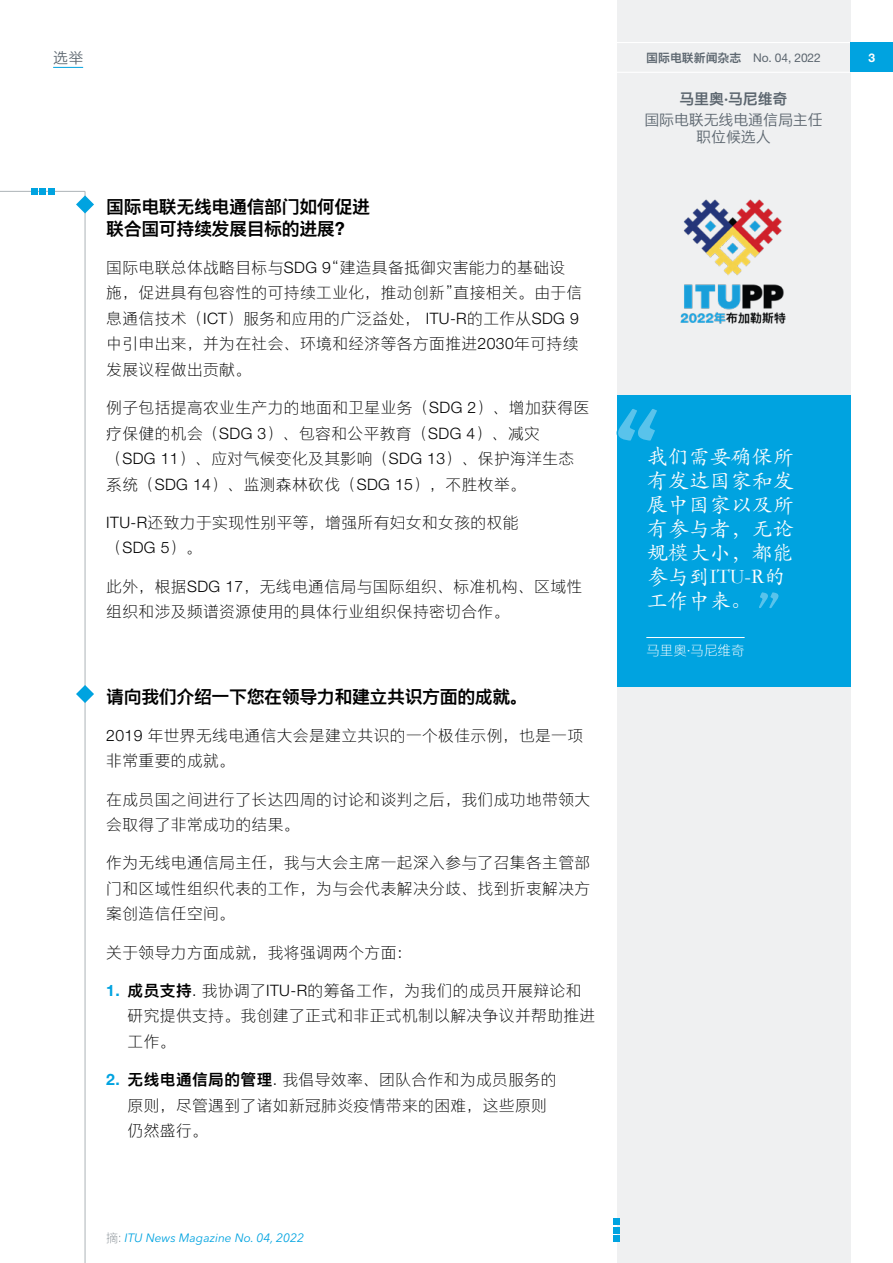
<style>
.page{position:relative;width:893px;height:1263px;background:#fff}
.page>*{position:absolute;margin:0;border:0;box-sizing:border-box;transform-origin:0 0}
.t1{font:21px/24px "ST Kaiti";color:#fff}
.t2{font:18px/21.6px "M Ying Hei PRC W7";letter-spacing:-.025em;color:#000}
.t3{font:15.75px/25.5px "M Ying Hei PRC W3";letter-spacing:.025em;color:#000}
.t4{font:15px/16.5px "M Ying Hei PRC W4";letter-spacing:-.01em;color:#5c666f;text-align:center}
.t5{font:15px "M Ying Hei PRC W7";letter-spacing:-.01em;color:#5c666f}
.t6{font:13.5px "M Ying Hei PRC W3";color:#fff}
.t7{font:italic 12px "Avenir Next LT Pro";color:#00a3e0}
.t8{font:12px "M Ying Hei PRC W4";letter-spacing:-.01em;color:#5c666f}
.t9{font:12px "M Ying Hei PRC W7";color:#fff}
.s1{font-family:"M Ying Hei PRC W7"}
.s2{font-family:"M Ying Hei PRC W7";color:#00a3e0}
.s3{font-family:"M Ying Hei PRC W2";font-style:normal;color:#5c666f}
</style>
<div class="page">
<div style="left:617px;top:0;width:233px;height:1263px;background:#eff0f1"></div>
<img style="left:680px;top:199px;width:106px;height:125px">
<div style="left:617px;top:395px;width:233px;height:247px;background:#00a3e0"></div>
<div style="left:617px;top:615px;width:233px;height:72px;background:#00a3e0"></div>
<hr style="left:646px;top:637px;width:99px;height:1px;background:#fff">
<svg style="left:759px;top:592px;width:20px;height:17px"></svg>
<svg style="left:616px;top:409px;width:41px;height:32px"></svg>
<hr style="left:617px;top:72px;width:233px;height:1px;background:#fff">
<hr style="left:617px;top:42px;width:233px;height:1px;background:#fff">
<hr style="left:85px;top:191px;width:1px;height:1072px;background:#adb3b7">
<div style="left:613px;top:1218px;width:7px;height:7px;background:#00a3e0"></div>
<div style="left:613px;top:1227px;width:7px;height:6px;background:#00a3e0"></div>
<div style="left:613px;top:1235px;width:7px;height:7px;background:#00a3e0"></div>
<div style="left:850px;top:43px;width:43px;height:29px;background:#00a3e0"></div>
<hr style="left:53px;top:67px;width:30px;height:1px;background:#00a3e0">
<hr style="left:0;top:191px;width:85px;height:1px;background:#adb3b7">
<div style="left:31px;top:188px;width:6px;height:7px;background:#00a3e0"></div>
<div style="left:39px;top:188px;width:7px;height:7px;background:#00a3e0"></div>
<div style="left:48px;top:188px;width:6px;height:7px;background:#00a3e0"></div>
<svg style="left:76px;top:195px;width:18px;height:18px"></svg>
<svg style="left:76px;top:685px;width:18px;height:18px"></svg>
<p class="t4" style="left:53px;top:49px;width:32px">选举</p>
<p class="t8" style="left:646px;top:50px;width:176px"><span class="s1">国际电联新闻杂志</span> No. 04, 2022</p>
<p class="t9" style="left:868px;top:50px;width:8px">3</p>
<p class="t2" style="left:106px;top:196px;width:265px">国际电联无线电通信部门如何促进联合国可持续发展目标的进展？</p>
<p class="t3" style="left:106px;top:254px;width:478px">国际电联总体战略目标与SDG 9“建造具备抵御灾害能力的基础设施，促进具有包容性的可持续工业化，推动创新”直接相关。由于信息通信技术（ICT）服务和应用的广泛益处， ITU-R的工作从SDG 9中引申出来，并为在社会、环境和经济等各方面推进2030年可持续发展议程做出贡献。</p>
<p class="t3" style="left:106px;top:395px;width:484px">例子包括提高农业生产力的地面和卫星业务（SDG 2）、增加获得医疗保健的机会（SDG 3）、包容和公平教育（SDG 4）、减灾（SDG 11）、应对气候变化及其影响（SDG 13）、保护海洋生态系统（SDG 14）、监测森林砍伐（SDG 15），不胜枚举。</p>
<p class="t3" style="left:106px;top:509px;width:414px">ITU-R还致力于实现性别平等，增强所有妇女和女孩的权能（SDG 5）。</p>
<p class="t3" style="left:106px;top:573px;width:477px">此外，根据SDG 17，无线电通信局与国际组织、标准机构、区域性组织和涉及频谱资源使用的具体行业组织保持密切合作。</p>
<p class="t2" style="left:106px;top:685px;width:423px">请向我们介绍一下您在领导力和建立共识方面的成就。</p>
<p class="t3" style="left:106px;top:722px;width:478px">2019 年世界无线电通信大会是建立共识的一个极佳示例，也是一项非常重要的成就。</p>
<p class="t3" style="left:106px;top:786px;width:485px">在成员国之间进行了长达四周的讨论和谈判之后，我们成功地带领大会取得了非常成功的结果。</p>
<p class="t3" style="left:106px;top:850px;width:485px;text-align:justify">作为无线电通信局主任，我与大会主席一起深入参与了召集各主管部门和区域性组织代表的工作，为与会代表解决分歧、找到折衷解决方案创造信任空间。</p>
<p class="t3" style="left:106px;top:939px;width:308px">关于领导力方面成就，我将强调两个方面：</p>
<p class="t3" style="left:128px;top:977px;width:469px;text-indent:-21px"><span class="s2">1.</span> <span class="s1">成员支持</span>. 我协调了ITU-R的筹备工作，为我们的成员开展辩论和研究提供支持。我创建了正式和非正式机制以解决争议并帮助推进工作。</p>
<p class="t3" style="left:128px;top:1067px;width:430px;text-indent:-21px"><span class="s2">2.</span> <span class="s1">无线电通信局的管理</span>. 我倡导效率、团队合作和为成员服务的原则，尽管遇到了诸如新冠肺炎疫情带来的困难，这些原则仍然盛行。</p>
<p class="t7" style="left:106px;top:1230px;width:199px"><span class="s3">摘:</span> ITU News Magazine No. 04, 2022</p>
<p class="t5" style="left:679px;top:90px;width:110px">马里奥·马尼维奇</p>
<p class="t4" style="left:644px;top:111px;width:180px">国际电联无线电通信局主任职位候选人</p>
<h1 class="t1" style="left:646px;top:444px;width:148px">我们需要确保所有发达国家和发展中国家以及所有参与者，无论规模大小，都能参与到ITU-R的工作中来。</h1>
<p class="t6" style="left:646px;top:642px;width:100px">马里奥·马尼维奇</p>
</div>
